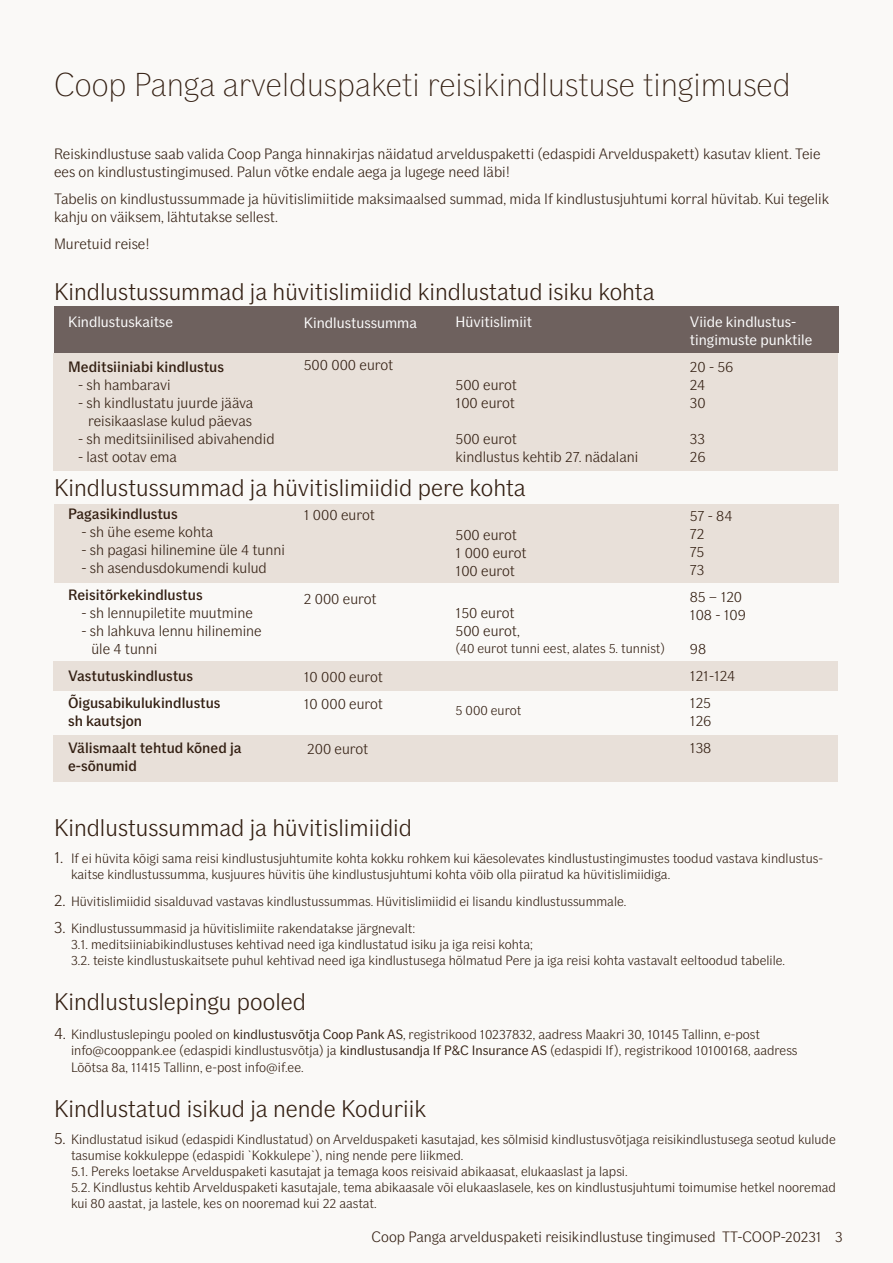
<style>
.page{position:relative;width:893px;height:1263px;background:#faf9f7}
.page>*{position:absolute;margin:0;border:0;box-sizing:border-box;transform-origin:0 0}
.t1{font:100 33px "If Sans";color:#331f12}
.t2{font:300 24px "If Sans";color:#331f12}
.t3{font:300 15px/18px "If Sans";color:#331f12}
.t4{font:500 15px/18px "If Sans";color:#331f12}
.t5{font:15px/18px "If Sans";color:#fff}
.t6{font:300 13.5px/16.2px "If Sans";color:#331f12}
.s1{font-size:16.5px}
.s2{font-weight:400}
.s3{color:#331e11}
</style>
<div class="page">
<div style="left:53px;top:735px;width:785px;height:47px;background:#e8e0d9"></div>
<div style="left:53px;top:661px;width:785px;height:30px;background:#e8e0d9"></div>
<div style="left:54px;top:306px;width:785px;height:47px;background:#6e615e"></div>
<div style="left:53px;top:353px;width:785px;height:117px;background:#e8e0d9"></div>
<div style="left:54px;top:504px;width:785px;height:79px;background:#e8e0d9"></div>
<p class="t1" style="left:54px;top:66px;width:738px">Coop Panga arvelduspaketi reisikindlustuse tingimused</p>
<p class="t3" style="left:54px;top:145px;width:768px">Reiskindlustuse saab valida Coop Panga hinnakirjas näidatud arvelduspaketti (edaspidi Arvelduspakett) kasutav klient. Teie ees on kindlustustingimused. Palun võtke endale aega ja lugege need läbi!</p>
<p class="t3" style="left:54px;top:190px;width:777px">Tabelis on kindlustussummade ja hüvitislimiitide maksimaalsed summad, mida If kindlustusjuhtumi korral hüvitab. Kui tegelik kahju on väiksem, lähtutakse sellest.</p>
<p class="t3" style="left:54px;top:235px;width:97px">Muretuid reise!</p>
<p class="t2" style="left:54px;top:278px;width:602px">Kindlustussummad ja hüvitislimiidid kindlustatud isiku kohta</p>
<p class="t5" style="left:68px;top:313px;width:106px">Kindlustuskaitse</p>
<p class="t4" style="left:68px;top:358px;width:158px">Meditsiiniabi kindlustus</p>
<p class="t3" style="left:78px;top:376px;width:94px">- sh hambaravi</p>
<p class="t3" style="left:78px;top:394px;width:177px;text-align:center">- sh kindlustatu juurde jääva reisikaaslase kulud päevas</p>
<p class="t3" style="left:78px;top:430px;width:198px">- sh meditsiinilised abivahendid</p>
<p class="t3" style="left:78px;top:448px;width:100px">- last ootav ema</p>
<p class="t5" style="left:304px;top:314px;width:115px">Kindlustussumma</p>
<p class="t3" style="left:304px;top:356px;width:91px">500 000 eurot</p>
<p class="t5" style="left:456px;top:313px;width:78px">Hüvitislimiit</p>
<p class="t3" style="left:456px;top:376px;width:63px">500 eurot</p>
<p class="t3" style="left:456px;top:394px;width:61px">100 eurot</p>
<p class="t3" style="left:456px;top:430px;width:63px">500 eurot</p>
<p class="t3" style="left:456px;top:448px;width:184px">kindlustus kehtib 27. nädalani</p>
<p class="t2" style="left:54px;top:474px;width:473px">Kindlustussummad ja hüvitislimiidid pere kohta</p>
<p class="t4" style="left:68px;top:505px;width:111px">Pagasikindlustus</p>
<p class="t3" style="left:81px;top:523px;width:133px">- sh ühe eseme kohta</p>
<p class="t3" style="left:81px;top:541px;width:205px">- sh pagasi hilinemine üle 4 tunni</p>
<p class="t3" style="left:81px;top:559px;width:187px">- sh asendusdokumendi kulud</p>
<p class="t4" style="left:68px;top:586px;width:136px">Reisitõrkekindlustus</p>
<p class="t3" style="left:81px;top:604px;width:173px">- sh lennupiletite muutmine</p>
<p class="t3" style="left:91px;top:622px;width:172px;text-indent:-10px">- sh lahkuva lennu hilinemine üle 4 tunni</p>
<p class="t4" style="left:68px;top:667px;width:127px">Vastutuskindlustus</p>
<p class="t4" style="left:68px;top:694px;width:154px">Õigusabikulukindlustus</p>
<p class="t4" style="left:68px;top:712px;width:76px">sh kautsjon</p>
<p class="t4" style="left:68px;top:739px;width:175px">Välismaalt tehtud kõned ja e-sõnumid</p>
<p class="t3" style="left:304px;top:506px;width:73px">1 000 eurot</p>
<p class="t3" style="left:304px;top:590px;width:74px">2 000 eurot</p>
<p class="t3" style="left:304px;top:668px;width:81px">10 000 eurot</p>
<p class="t3" style="left:304px;top:695px;width:81px">10 000 eurot</p>
<p class="t3" style="left:307px;top:740px;width:63px">200 eurot</p>
<p class="t3" style="left:456px;top:526px;width:63px">500 eurot</p>
<p class="t3" style="left:456px;top:544px;width:73px">1 000 eurot</p>
<p class="t3" style="left:456px;top:562px;width:61px">100 eurot</p>
<p class="t3" style="left:456px;top:604px;width:60px">150 eurot</p>
<p class="t3" style="left:456px;top:622px;width:66px">500 eurot,</p>
<p class="t6" style="left:456px;top:640px;width:211px">(40 eurot tunni eest, alates 5. tunnist)</p>
<p class="t6" style="left:456px;top:702px;width:67px">5 000 eurot</p>
<p class="t5" style="left:690px;top:313px;width:124px">Viide kindlustus&shy;tingimuste punktile</p>
<p class="t3" style="left:690px;top:358px;width:45px">20 - 56</p>
<p class="t3" style="left:690px;top:376px;width:17px">24</p>
<p class="t3" style="left:690px;top:394px;width:17px">30</p>
<p class="t3" style="left:690px;top:430px;width:17px">33</p>
<p class="t3" style="left:690px;top:448px;width:17px">26</p>
<p class="t3" style="left:690px;top:507px;width:44px">57 - 84</p>
<p class="t3" style="left:690px;top:525px;width:16px">72</p>
<p class="t3" style="left:690px;top:543px;width:16px">75</p>
<p class="t3" style="left:690px;top:561px;width:16px">73</p>
<p class="t3" style="left:690px;top:588px;width:54px">85 – 120</p>
<p class="t3" style="left:690px;top:606px;width:58px">108 - 109</p>
<p class="t3" style="left:690px;top:640px;width:18px">98</p>
<p class="t3" style="left:690px;top:667px;width:47px">121-124</p>
<p class="t3" style="left:690px;top:694px;width:22px">125</p>
<p class="t3" style="left:690px;top:712px;width:23px">126</p>
<p class="t3" style="left:690px;top:739px;width:23px">138</p>
<p class="t2" style="left:54px;top:814px;width:360px">Kindlustussummad ja hüvitislimiidid</p>
<p class="t6" style="left:71px;top:850px;width:754px;text-indent:-17px"><span class="s1">1.</span> If ei hüvita kõigi sama reisi kindlustusjuhtumite kohta kokku rohkem kui käesolevates kindlustustingimustes toodud vastava kindlustus&shy;kaitse kindlustussumma, kusjuures hüvitis ühe kindlustusjuhtumi kohta võib olla piiratud ka hüvitislimiidiga.</p>
<p class="t6" style="left:54px;top:893px;width:574px"><span class="s1">2.</span> Hüvitislimiidid sisalduvad vastavas kindlustussummas. Hüvitislimiidid ei lisandu kindlustussummale.</p>
<p class="t6" style="left:54px;top:920px;width:363px"><span class="s1">3.</span> Kindlustussummasid ja hüvitislimiite rakendatakse järgnevalt:</p>
<p class="t6" style="left:71px;top:936px;width:463px">3.1. meditsiiniabikindlustuses kehtivad need iga kindlustatud isiku ja iga reisi kohta;</p>
<p class="t6" style="left:71px;top:953px;width:716px">3.2. teiste kindlustuskaitsete puhul kehtivad need iga kindlustusega hõlmatud Pere ja iga reisi kohta vastavalt eeltoodud tabelile.</p>
<p class="t2" style="left:54px;top:988px;width:254px">Kindlustuslepingu pooled</p>
<p class="t6" style="left:71px;top:1026px;width:728px;text-indent:-17px"><span class="s1">4.</span> Kindlustuslepingu pooled on <span class="s2">kindlustusvõtja Coop Pank AS</span>, registrikood 10237832, aadress Maakri 30, 10145 Tallinn, e-post info@cooppank.ee (edaspidi kindlustusvõtja) ja <span class="s2">kindlustusandja If P&amp;C Insurance AS</span> (edaspidi If), registrikood 10100168, aadress<br>Lõõtsa 8a, 11415 Tallinn, e-post info@if.ee.</p>
<p class="t2" style="left:54px;top:1095px;width:374px">Kindlustatud isikud ja nende Koduriik</p>
<p class="t6" style="left:71px;top:1131px;width:766px;text-indent:-17px"><span class="s1">5.</span> Kindlustatud isikud (edaspidi Kindlustatud) on Arvelduspaketi kasutajad, kes sõlmisid kindlustusvõtjaga reisikindlustusega seotud kulude tasumise kokkuleppe (edaspidi `Kokkulepe`), ning nende pere liikmed.</p>
<p class="t6" style="left:71px;top:1163px;width:558px">5.1. Pereks loetakse Arvelduspaketi kasutajat ja temaga koos reisivaid abikaasat, elukaaslast ja lapsi.</p>
<p class="t6" style="left:71px;top:1179px;width:766px">5.2. Kindlustus kehtib Arvelduspaketi kasutajale, tema abikaasale või elukaaslasele, kes on kindlustusjuhtumi toimumise hetkel nooremad kui 80 aastat, ja lastele, kes on nooremad kui 22 aastat.</p>
<p class="t3" style="left:372px;top:1227px;width:472px">Coop Panga arvelduspaketi reisikindlustuse tingimused <span class="s3">TT-COOP-20231 3</span></p>
</div>
